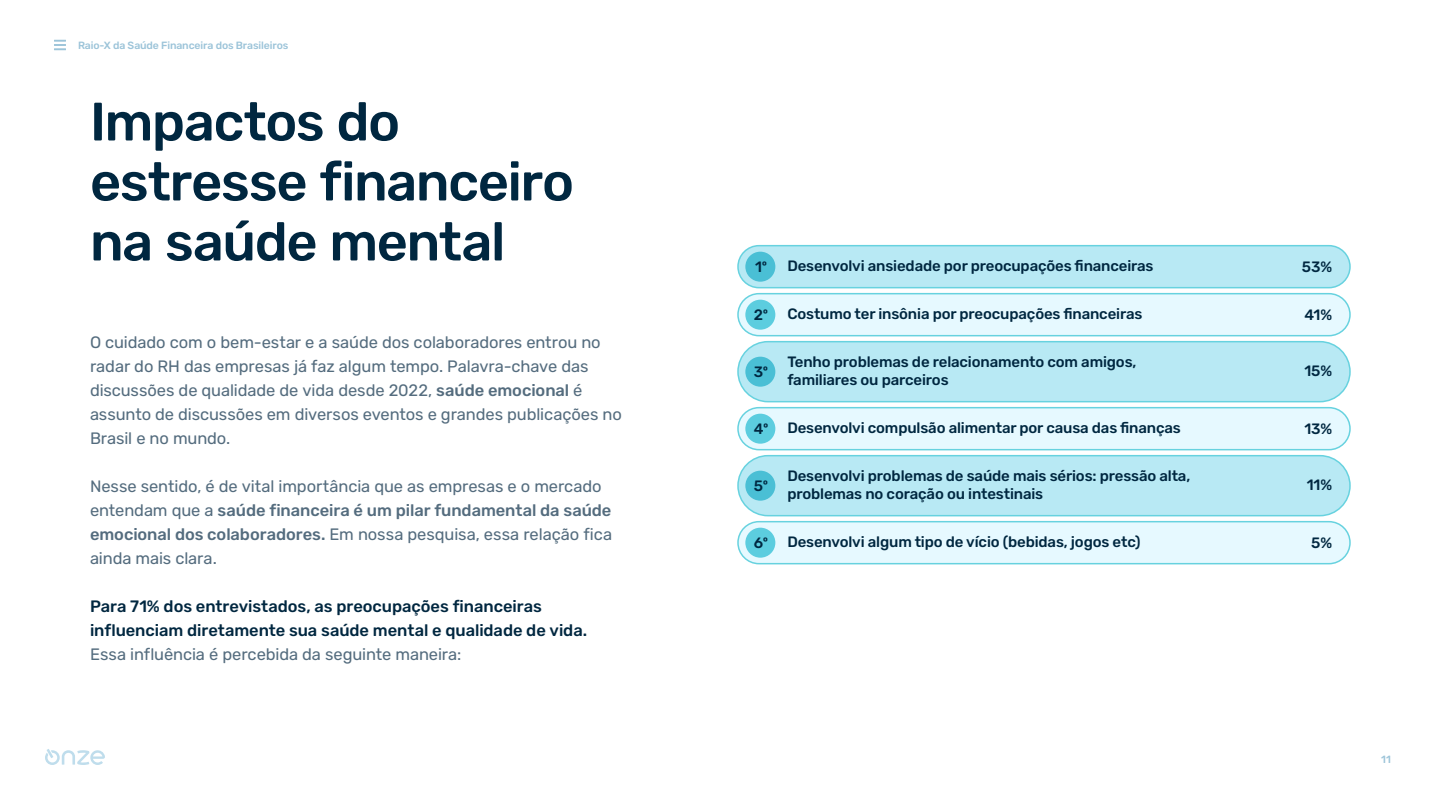
<style>
.page{position:relative;width:1440px;height:810px;background:#fff}
.page>*{position:absolute;margin:0;border:0;box-sizing:border-box;transform-origin:0 0}
.t1{font:500 54px/60px "Rubik";letter-spacing:-.025em;color:#002740}
.t2{font:16.5px/24px "Rubik";letter-spacing:-.005em;color:#546c7e}
.t3{font:500 16.5px/24px "Rubik";letter-spacing:-.005em;color:#002740}
.t4{font:500 15px/18px "Rubik";letter-spacing:-.01em;color:#002740}
.t5{font:500 10.5px "Rubik";letter-spacing:-.01em;color:#9cc4d9}
.s1{font-weight:500}
</style>
<div class="page">
<svg style="left:45px;top:749px;width:60px;height:16px"></svg>
<svg style="left:54px;top:40px;width:12px;height:10px"></svg>
<div style="left:738px;top:246px;width:612px;height:42px;background:#b8e9f4;border-radius:21px"></div>
<div style="left:737px;top:245px;width:614px;height:43px;border:2px solid #67d2df;border-radius:21px"></div>
<div style="left:745px;top:252px;width:30px;height:30px;background:#4abfd5;border-radius:50%"></div>
<div style="left:738px;top:294px;width:612px;height:42px;background:#e6f9ff;border-radius:21px"></div>
<div style="left:737px;top:293px;width:614px;height:43px;border:2px solid #67d2df;border-radius:21px"></div>
<div style="left:745px;top:300px;width:30px;height:30px;background:#5ccddf;border-radius:50%"></div>
<div style="left:738px;top:522px;width:612px;height:42px;background:#e6f9ff;border-radius:21px"></div>
<div style="left:737px;top:521px;width:614px;height:43px;border:2px solid #67d2df;border-radius:21px"></div>
<div style="left:745px;top:528px;width:30px;height:30px;background:#5ccddf;border-radius:50%"></div>
<div style="left:738px;top:408px;width:612px;height:42px;background:#e6f9ff;border-radius:21px"></div>
<div style="left:737px;top:407px;width:614px;height:43px;border:2px solid #67d2df;border-radius:21px"></div>
<div style="left:745px;top:414px;width:30px;height:30px;background:#5ccddf;border-radius:50%"></div>
<div style="left:738px;top:456px;width:612px;height:60px;background:#b8e9f4;border-radius:30px"></div>
<div style="left:737px;top:455px;width:614px;height:61px;border:2px solid #67d2df;border-radius:30px"></div>
<div style="left:745px;top:471px;width:30px;height:30px;background:#4abfd5;border-radius:50%"></div>
<div style="left:738px;top:342px;width:612px;height:60px;background:#b8e9f4;border-radius:30px"></div>
<div style="left:737px;top:341px;width:614px;height:61px;border:2px solid #67d2df;border-radius:30px"></div>
<div style="left:745px;top:357px;width:30px;height:30px;background:#4abfd5;border-radius:50%"></div>
<p class="t5" style="left:78px;top:39px;width:212px">Raio-X da Saúde Financeira dos Brasileiros</p>
<h1 class="t1" style="left:90px;top:93px;width:486px">Impactos do estresse financeiro na saúde mental</h1>
<p class="t2" style="left:90px;top:331px;width:533px">O cuidado com o bem-estar e a saúde dos colaboradores entrou no radar do RH das empresas já faz algum tempo. Palavra-chave das discussões de qualidade de vida desde 2022, <span class="s1">saúde emocional</span> é assunto de discussões em diversos eventos e grandes publicações no Brasil e no mundo.</p>
<p class="t2" style="left:90px;top:475px;width:524px">Nesse sentido, é de vital importância que as empresas e o mercado entendam que a <span class="s1">saúde financeira é um pilar fundamental da saúde emocional dos colaboradores.</span> Em nossa pesquisa, essa relação fica ainda mais clara.</p>
<p class="t3" style="left:90px;top:595px;width:499px">Para 71% dos entrevistados, as preocupações financeiras influenciam diretamente sua saúde mental e qualidade de vida.</p>
<p class="t2" style="left:90px;top:643px;width:373px">Essa influência é percebida da seguinte maneira:</p>
<p class="t4" style="left:755px;top:258px;width:13px">1º</p>
<p class="t4" style="left:787px;top:257px;width:368px">Desenvolvi ansiedade por preocupações financeiras</p>
<p class="t4" style="left:754px;top:306px;width:16px">2º</p>
<p class="t4" style="left:787px;top:305px;width:357px">Costumo ter insônia por preocupações financeiras</p>
<p class="t4" style="left:1304px;top:306px;width:29px">41%</p>
<p class="t4" style="left:1302px;top:258px;width:32px">53%</p>
<p class="t4" style="left:787px;top:353px;width:351px">Tenho problemas de relacionamento com amigos, familiares ou parceiros</p>
<p class="t4" style="left:754px;top:363px;width:16px">3º</p>
<p class="t4" style="left:1305px;top:362px;width:29px">15%</p>
<p class="t4" style="left:754px;top:420px;width:16px">4º</p>
<p class="t4" style="left:787px;top:419px;width:395px">Desenvolvi compulsão alimentar por causa das finanças</p>
<p class="t4" style="left:1304px;top:420px;width:29px">13%</p>
<p class="t4" style="left:787px;top:467px;width:404px">Desenvolvi problemas de saúde mais sérios: pressão alta, problemas no coração ou intestinais</p>
<p class="t4" style="left:754px;top:477px;width:16px">5º</p>
<p class="t4" style="left:1307px;top:476px;width:27px">11%</p>
<p class="t4" style="left:754px;top:534px;width:16px">6º</p>
<p class="t4" style="left:787px;top:533px;width:355px">Desenvolvi algum tipo de vício (bebidas, jogos etc)</p>
<p class="t4" style="left:1311px;top:534px;width:22px">5%</p>
<p class="t5" style="left:1381px;top:753px;width:11px">11</p>
</div>
